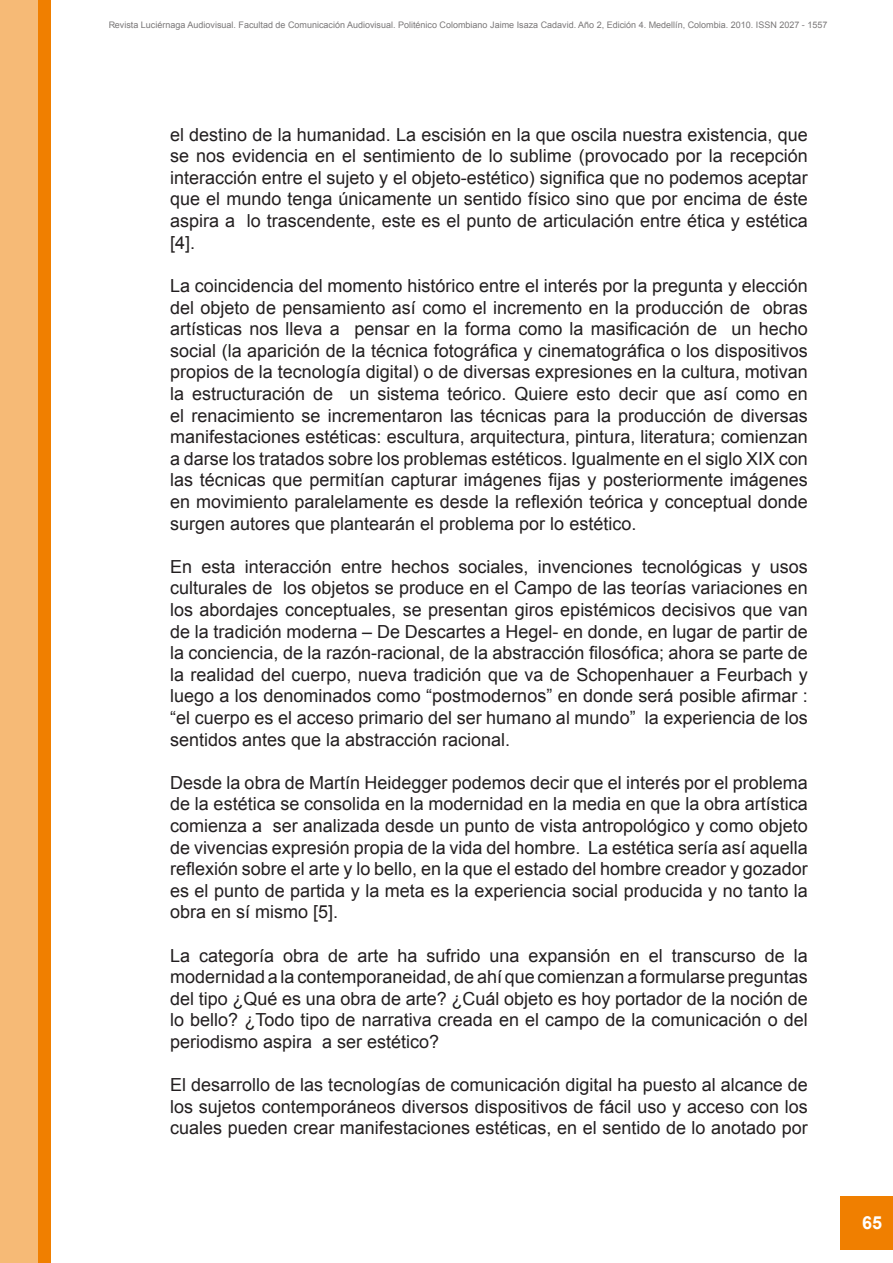
<style>
.page{position:relative;width:893px;height:1263px;background:#fff}
.page>*{position:absolute;margin:0;border:0;box-sizing:border-box;transform-origin:0 0}
.t1{font:18px/21.6px "Arial";color:#231f20;text-align:justify}
.t2{font:700 18px "Arial";color:#fff}
.t3{font:9px "Arial";color:#231f20}
</style>
<div class="page">
<div style="left:0;top:0;width:43px;height:1263px;background:#f6ba76"></div>
<div style="left:39px;top:0;width:12px;height:1263px;background:#f07f00"></div>
<div style="left:841px;top:1196px;width:52px;height:53px;background:#f07f00"></div>
<p class="t3" style="left:108px;top:19px;width:720px">Revista Luciérnaga Audiovisual. Facultad de Comunicación Audiovisual. Politénico Colombiano Jaime Isaza Cadavid. Año 2, Edición 4. Medellín, Colombia. 2010. ISSN 2027 - 1557</p>
<p class="t1" style="left:170px;top:124px;width:639px">el destino de la humanidad. La escisión en la que oscila nuestra existencia, que se nos evidencia en el sentimiento de lo sublime (provocado por la recepción interacción entre el sujeto y el objeto-estético) significa que no podemos aceptar que el mundo tenga únicamente un sentido físico sino que por encima de éste aspira a lo trascendente, este es el punto de articulación entre ética y estética [4].</p>
<p class="t1" style="left:170px;top:275px;width:639px">La coincidencia del momento histórico entre el interés por la pregunta y elección del objeto de pensamiento así como el incremento en la producción de obras artísticas nos lleva a pensar en la forma como la masificación de un hecho social (la aparición de la técnica fotográfica y cinematográfica o los dispositivos propios de la tecnología digital) o de diversas expresiones en la cultura, motivan la estructuración de un sistema teórico. Quiere esto decir que así como en el renacimiento se incrementaron las técnicas para la producción de diversas manifestaciones estéticas: escultura, arquitectura, pintura, literatura; comienzan a darse los tratados sobre los problemas estéticos. Igualmente en el siglo XIX con las técnicas que permitían capturar imágenes fijas y posteriormente imágenes en movimiento paralelamente es desde la reflexión teórica y conceptual donde surgen autores que plantearán el problema por lo estético.</p>
<p class="t1" style="left:170px;top:556px;width:639px">En esta interacción entre hechos sociales, invenciones tecnológicas y usos culturales de los objetos se produce en el Campo de las teorías variaciones en los abordajes conceptuales, se presentan giros epistémicos decisivos que van de la tradición moderna – De Descartes a Hegel- en donde, en lugar de partir de la conciencia, de la razón-racional, de la abstracción filosófica; ahora se parte de la realidad del cuerpo, nueva tradición que va de Schopenhauer a Feurbach y luego a los denominados como “postmodernos” en donde será posible afirmar : “el cuerpo es el acceso primario del ser humano al mundo” la experiencia de los sentidos antes que la abstracción racional.</p>
<p class="t1" style="left:170px;top:772px;width:639px">Desde la obra de Martín Heidegger podemos decir que el interés por el problema de la estética se consolida en la modernidad en la media en que la obra artística comienza a ser analizada desde un punto de vista antropológico y como objeto de vivencias expresión propia de la vida del hombre. La estética sería así aquella reflexión sobre el arte y lo bello, en la que el estado del hombre creador y gozador es el punto de partida y la meta es la experiencia social producida y no tanto la obra en sí mismo [5].</p>
<p class="t1" style="left:170px;top:945px;width:639px">La categoría obra de arte ha sufrido una expansión en el transcurso de la modernidad a la contemporaneidad, de ahí que comienzan a formularse preguntas del tipo ¿Qué es una obra de arte? ¿Cuál objeto es hoy portador de la noción de lo bello? ¿Todo tipo de narrativa creada en el campo de la comunicación o del periodismo aspira a ser estético?</p>
<p class="t1" style="left:170px;top:1074px;width:639px">El desarrollo de las tecnologías de comunicación digital ha puesto al alcance de los sujetos contemporáneos diversos dispositivos de fácil uso y acceso con los cuales pueden crear manifestaciones estéticas, en el sentido de lo anotado por</p>
<p class="t2" style="left:862px;top:1211px;width:22px">65</p>
</div>
